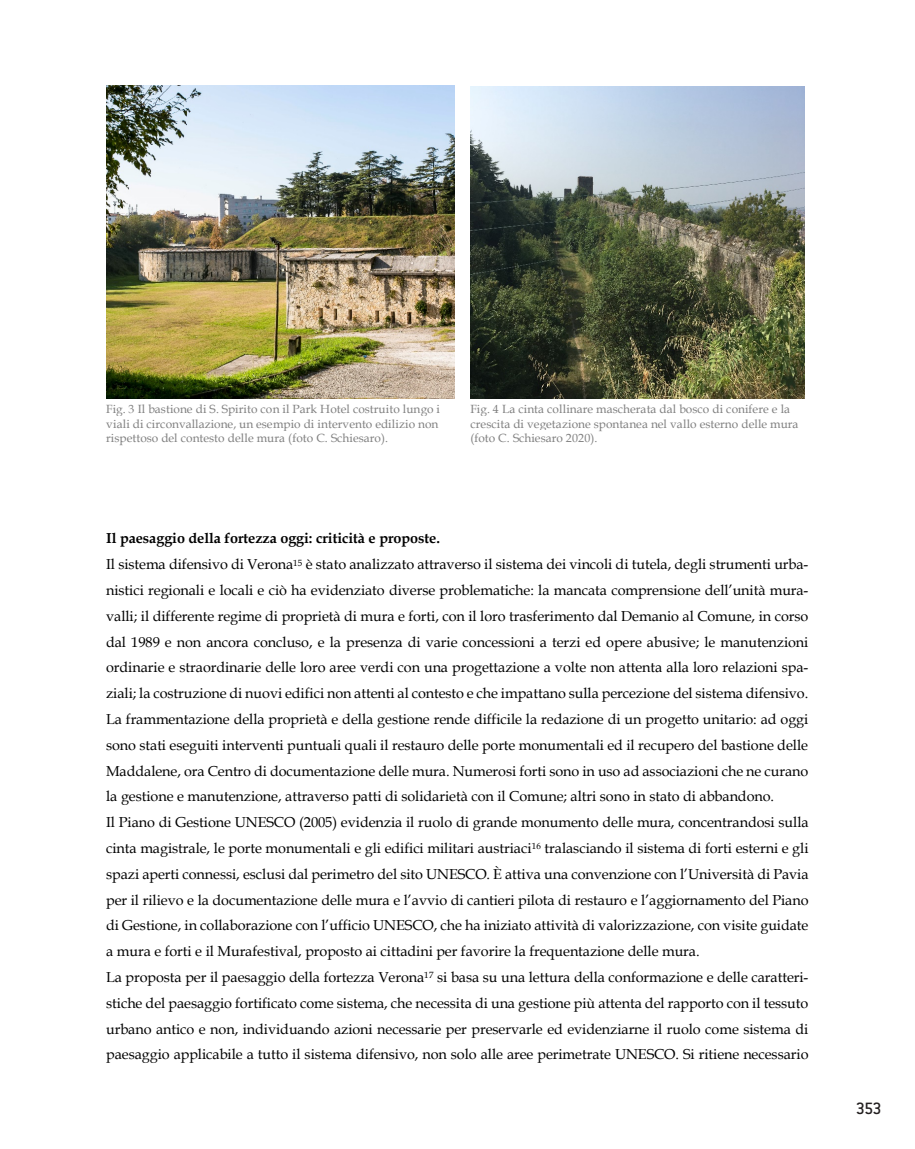
<style>
.page{position:relative;width:915px;height:1149px;background:#fff}
.page>*{position:absolute;margin:0;border:0;box-sizing:border-box;transform-origin:0 0}
.t1{font:500 18px "Conduit ITC";color:#231f20}
.t2{font:14.4px/25.8px "Book Antiqua";letter-spacing:-.005em;color:#000}
.t3{font:11.85px/14.4px "Book Antiqua";letter-spacing:.005em;color:#7f7f7f}
.s1{font-weight:700}
</style>
<div class="page">
<img style="left:106px;top:86px;width:348px;height:312px">
<img style="left:470px;top:86px;width:333px;height:313px">
<p class="t3" style="left:106px;top:402px;width:335px">Fig. 3 Il bastione di S. Spirito con il Park Hotel costruito lungo i viali di circonvallazione, un esempio di intervento edilizio non rispettoso del contesto delle mura (foto C. Schiesaro).</p>
<p class="t3" style="left:470px;top:402px;width:329px">Fig. 4 La cinta collinare mascherata dal bosco di conifere e la crescita di vegetazione spontanea nel vallo esterno delle mura (foto C. Schiesaro 2020).</p>
<p class="t3" style="left:106px;top:436px;width:335px">Fig. 3 Il bastione di S. Spirito con il Park Hotel costruito lungo i</p>
<p class="t2" style="left:106px;top:526px;width:703px"><span class="s1">Il paesaggio della fortezza oggi: criticità e proposte.<br></span>Il sistema difensivo di Verona<sup>15</sup> è stato analizzato attraverso il sistema dei vincoli di tutela, degli strumenti urba&shy;nistici regionali e locali e ciò ha evidenziato diverse problematiche: la mancata comprensione dell’unità mura&shy;valli; il differente regime di proprietà di mura e forti, con il loro trasferimento dal Demanio al Comune, in corso dal 1989 e non ancora concluso, e la presenza di varie concessioni a terzi ed opere abusive; le manutenzioni ordinarie e straordinarie delle loro aree verdi con una progettazione a volte non attenta alla loro relazioni spa&shy;ziali; la costruzione di nuovi edifici non attenti al contesto e che impattano sulla percezione del sistema difensivo.<br>La frammentazione della proprietà e della gestione rende difficile la redazione di un progetto unitario: ad oggi sono stati eseguiti interventi puntuali quali il restauro delle porte monumentali ed il recupero del bastione delle Maddalene, ora Centro di documentazione delle mura. Numerosi forti sono in uso ad associazioni che ne curano la gestione e manutenzione, attraverso patti di solidarietà con il Comune; altri sono in stato di abbandono.<br>Il Piano di Gestione UNESCO (2005) evidenzia il ruolo di grande monumento delle mura, concentrandosi sulla cinta magistrale, le porte monumentali e gli edifici militari austriaci<sup>16</sup> tralasciando il sistema di forti esterni e gli spazi aperti connessi, esclusi dal perimetro del sito UNESCO. È attiva una convenzione con l’Università di Pavia per il rilievo e la documentazione delle mura e l’avvio di cantieri pilota di restauro e l’aggiornamento del Piano di Gestione, in collaborazione con l’ufficio UNESCO, che ha iniziato attività di valorizzazione, con visite guidate a mura e forti e il Murafestival, proposto ai cittadini per favorire la frequentazione delle mura.<br>La proposta per il paesaggio della fortezza Verona<sup>17</sup> si basa su una lettura della conformazione e delle caratteri&shy;stiche del paesaggio fortificato come sistema, che necessita di una gestione più attenta del rapporto con il tessuto urbano antico e non, individuando azioni necessarie per preservarle ed evidenziarne il ruolo come sistema di paesaggio applicabile a tutto il sistema difensivo, non solo alle aree perimetrate UNESCO. Si ritiene necessario</p>
<p class="t1" style="left:855px;top:1097px;width:28px">353</p>
</div>
